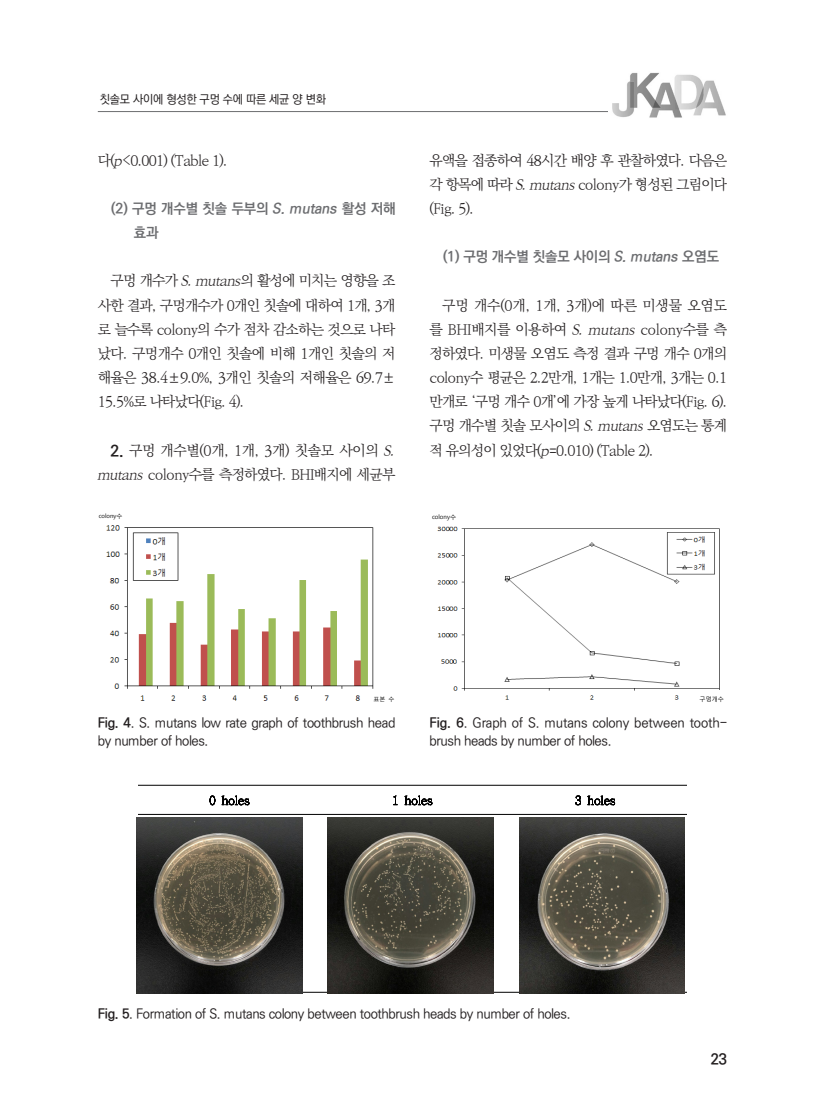
<style>
.page{position:relative;width:825px;height:1119px;background:#fff}
.page>*{position:absolute;margin:0;border:0;box-sizing:border-box;transform-origin:0 0}
.t1{font:700 15px "Ko Pub Dotum";color:#231f20}
.t2{font:300 14.25px/24.2px "Ko Pub Batang";letter-spacing:-.055em;color:#231f20;text-align:justify}
.t3{font:700 14.25px/24.2px "Ko Pub Dotum";letter-spacing:-.01em;color:#6c6d70}
.t4{font:500 13.5px/18px "Ko Pub Dotum";letter-spacing:-.03em;color:#231f20}
.t5{font:500 12px "Ko Pub Dotum";letter-spacing:-.02em;color:#231f20}
.t6{font:6.15px "Malgun Gothic";letter-spacing:-.005em;color:#000}
.t7{font:6px "Malgun Gothic";color:#000}
.s1{font-style:italic}
.s2{font-family:"Batang";font-weight:400}
.s3{font-family:"Ko Pub Dotum";font-weight:700;font-size:15.75px}
.s4{font-weight:700}
</style>
<div class="page">
<hr style="left:98px;top:111px;width:512px;height:1px;background:#6c6d70">
<img style="left:609px;top:72px;width:117px;height:46px">
<img style="left:106px;top:525px;width:268px;height:176px">
<svg style="left:371px;top:690px;width:3px;height:11px"></svg>
<svg style="left:210px;top:795px;width:5px;height:10px"></svg>
<svg style="left:222px;top:795px;width:28px;height:10px"></svg>
<svg style="left:393px;top:795px;width:5px;height:10px"></svg>
<svg style="left:405px;top:795px;width:28px;height:10px"></svg>
<svg style="left:575px;top:795px;width:6px;height:10px"></svg>
<svg style="left:587px;top:795px;width:29px;height:10px"></svg>
<hr style="left:138px;top:785px;width:549px;height:1px;background:#000">
<hr style="left:138px;top:814px;width:549px;height:1px;background:#000">
<hr style="left:138px;top:991px;width:549px;height:1px;background:#000">
<img style="left:137px;top:817px;width:166px;height:176px">
<img style="left:328px;top:817px;width:165px;height:176px">
<img style="left:519px;top:817px;width:166px;height:176px">
<img style="left:437px;top:526px;width:283px;height:174px">
<svg style="left:697px;top:690px;width:23px;height:10px"></svg>
<p class="t5" style="left:100px;top:93px;width:228px">칫솔모 사이에 형성한 구멍 수에 따른 세균 양 변화</p>
<p class="t2" style="left:98px;top:148px;width:131px">다(<span class="s1">p</span><span class="s2">&lt;</span>0.001) (Table 1).</p>
<p class="t3" style="left:134px;top:197px;width:263px;text-indent:-23px">(2) 구멍 개수별 칫솔 두부의 <span class="s1">S. mutans</span> 활성 저해 효과</p>
<p class="t2" style="left:98px;top:269px;width:299px;text-indent:13px">구멍 개수가 <span class="s1">S.mutans</span>의 활성에 미치는 영향을 조 사한 결과, 구멍개수가 0개인 칫솔에 대하여 1개, 3개 로 늘수록 colony의 수가 점차 감소하는 것으로 나타 났다. 구멍개수 0개인 칫솔에 비해 1개인 칫솔의 저 해율은 38.4±9.0%, 3개인 칫솔의 저해율은 69.7± 15.5%로 나타났다(Fig. 4).</p>
<p class="t2" style="left:97px;top:439px;width:302px;line-height:23.4px;text-align:right"><span class="s3">2.</span> 구멍 개수별(0개, 1개, 3개) 칫솔모 사이의 <span class="s1">S. mutans</span> colony수를 측정하였다. BHI배지에 세균부</p>
<p class="t7" style="left:99px;top:512px;width:25px">colony수</p>
<p class="t2" style="left:429px;top:148px;width:299px">유액을 접종하여 48시간 배양 후 관찰하였다. 다음은 각 항목에 따라 <span class="s1">S.mutans</span> colony가 형성된 그림이다 (Fig. 5).</p>
<p class="t3" style="left:443px;top:245px;width:278px">(1) 구멍 개수별 칫솔모 사이의 <span class="s1">S. mutans</span> 오염도</p>
<p class="t2" style="left:429px;top:293px;width:299px;text-indent:13px">구멍 개수(0개, 1개, 3개)에 따른 미생물 오염도 를 BHI배지를 이용하여 <span class="s1">S. mutans</span> colony수를 측 정하였다. 미생물 오염도 측정 결과 구멍 개수 0개의 colony수 평균은 2.2만개, 1개는 1.0만개, 3개는 0.1 만개로 ‘구멍 개수 0개’에 가장 높게 나타났다(Fig. 6). 구멍 개수별 칫솔 모사이의 <span class="s1">S.mutans</span> 오염도는 통계 적 유의성이 있었다(<span class="s1">p</span>=0.010) (Table 2).</p>
<p class="t6" style="left:432px;top:513px;width:26px">colony수</p>
<p class="t7" style="left:374px;top:695px;width:22px">표본 수</p>
<p class="t4" style="left:98px;top:713px;width:299px"><span class="s4">Fig. 4</span>. S. mutans low rate graph of toothbrush head by number of holes.</p>
<p class="t6" style="left:700px;top:695px;width:26px">구멍개수</p>
<p class="t4" style="left:429px;top:713px;width:299px"><span class="s4">Fig. 6</span>. Graph of S. mutans colony between tooth&shy;brush heads by number of holes.</p>
<p class="t4" style="left:98px;top:1005px;width:474px"><span class="s4">Fig. 5</span>. Formation of S. mutans colony between toothbrush heads by number of holes.</p>
<p class="t1" style="left:711px;top:1051px;width:18px">23</p>
</div>
